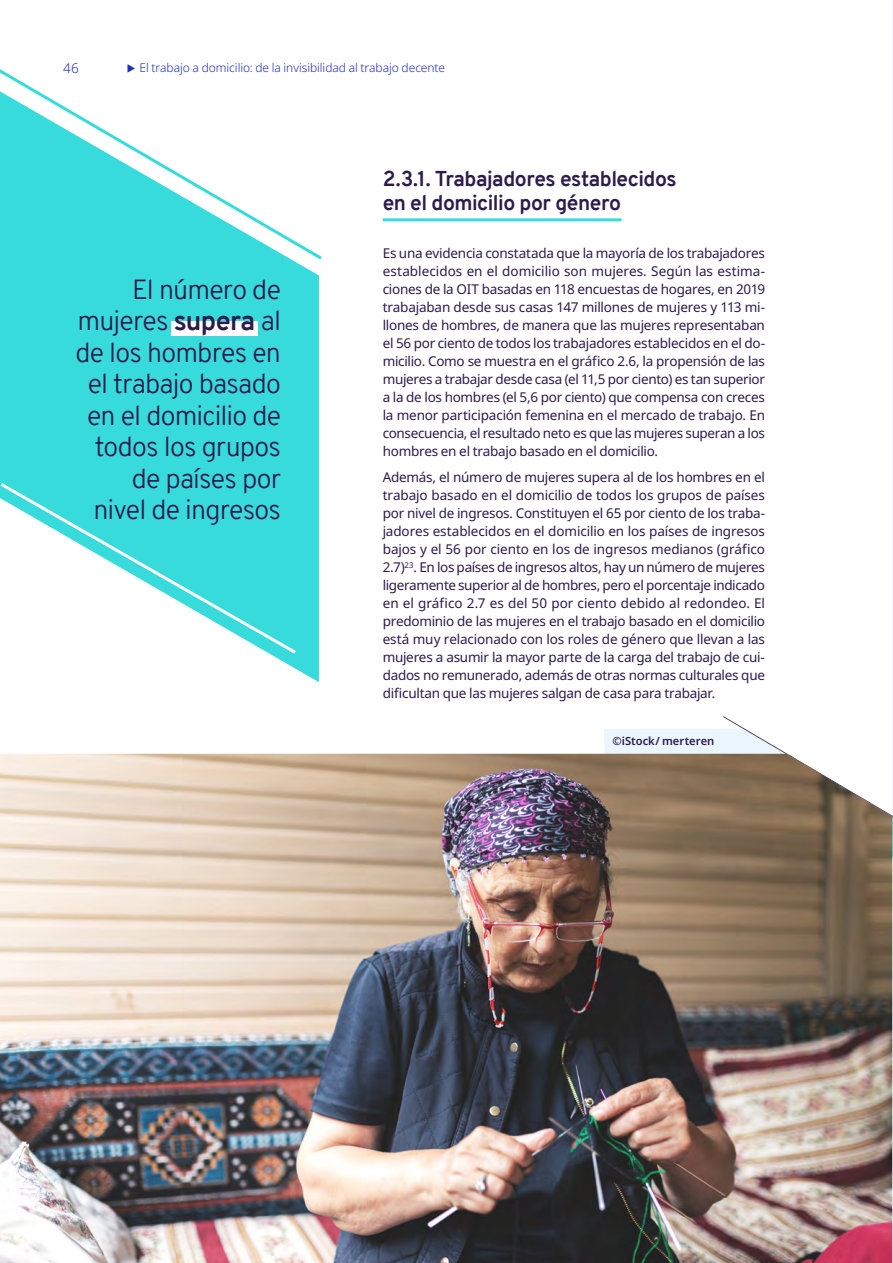
<style>
.page{position:relative;width:893px;height:1263px;background:#fff}
.page>*{position:absolute;margin:0;border:0;box-sizing:border-box;transform-origin:0 0}
.Highlight2{font:300 27px/31.5px "Overpass";letter-spacing:-.03em;color:#2c1b4d;text-align:right}
.Heading_level_2_dark{font:700 21px/24px "Overpass";letter-spacing:-.025em;color:#2c1b4d}
.Body_text_dark_blue{font:13.5px/18px "Noto Sans";letter-spacing:-.02em;color:#2c1b4d;text-align:justify}
.Page_number{font:300 13.5px "Noto Sans";color:#1e2dbe}
.t1{font:300 12px "Noto Sans";letter-spacing:-.005em;color:#1e2dbe}
.Briefing_A4_-_Body{font:600 11.25px "Noto Sans";color:#2c1b4d}
.s1{font-weight:700}
</style>
<div class="page">
<hr style="left:892px;top:0;width:1px;height:1263px;background:#eff7fd">
<hr style="left:383px;top:218px;width:238px;height:3px;background:#37dbdb">
<svg style="left:604px;top:716px;width:289px;height:142px"></svg>
<img style="left:0;top:754px;width:892px;height:509px">
<svg style="left:0;top:262px;width:319px;height:420px;background:#4adede"></svg>
<svg style="left:0;top:69px;width:322px;height:193px"></svg>
<svg style="left:0;top:480px;width:299px;height:176px"></svg>
<div style="left:171px;top:321px;width:87px;height:15px;background:#fff"></div>
<svg style="left:128px;top:69px;width:7px;height:3px"></svg>
<p class="Page_number" style="left:63px;top:59px;width:17px">46</p>
<p class="t1" style="left:140px;top:60px;width:307px">El trabajo a domicilio: de la invisibilidad al trabajo decente</p>
<p class="Highlight2" style="left:75px;top:274px;width:207px">El número de mujeres <span class="s1">supera</span> al de los hombres en el trabajo basado en el domicilio de todos los grupos de países por nivel de ingresos</p>
<p class="Heading_level_2_dark" style="left:383px;top:167px;width:295px">2.3.1. Trabajadores establecidos en el domicilio por género</p>
<p class="Body_text_dark_blue" style="left:383px;top:244px;width:384px">Es una evidencia constatada que la mayoría de los trabajadores establecidos en el domicilio son mujeres. Según las estima&shy;ciones de la OIT basadas en 118 encuestas de hogares, en 2019 trabajaban desde sus casas 147 millones de mujeres y 113 mi&shy;llones de hombres, de manera que las mujeres representaban el 56 por ciento de todos los trabajadores establecidos en el do&shy;micilio. Como se muestra en el gráfico 2.6, la propensión de las mujeres a trabajar desde casa (el 11,5 por ciento) es tan superior a la de los hombres (el 5,6 por ciento) que compensa con creces la menor participación femenina en el mercado de trabajo. En consecuencia, el resultado neto es que las mujeres superan a los hombres en el trabajo basado en el domicilio.</p>
<p class="Body_text_dark_blue" style="left:383px;top:468px;width:384px">Además, el número de mujeres supera al de los hombres en el trabajo basado en el domicilio de todos los grupos de países por nivel de ingresos. Constituyen el 65 por ciento de los traba&shy;jadores establecidos en el domicilio en los países de ingresos bajos y el 56 por ciento en los de ingresos medianos (gráfico 2.7)<sup>23</sup>. En los países de ingresos altos, hay un número de mujeres ligeramente superior al de hombres, pero el porcentaje indicado en el gráfico 2.7 es del 50 por ciento debido al redondeo. El predominio de las mujeres en el trabajo basado en el domicilio está muy relacionado con los roles de género que llevan a las mujeres a asumir la mayor parte de la carga del trabajo de cui&shy;dados no remunerado, además de otras normas culturales que dificultan que las mujeres salgan de casa para trabajar.</p>
<p class="Briefing_A4_-_Body" style="left:612px;top:733px;width:103px">©iStock/ merteren</p>
</div>
